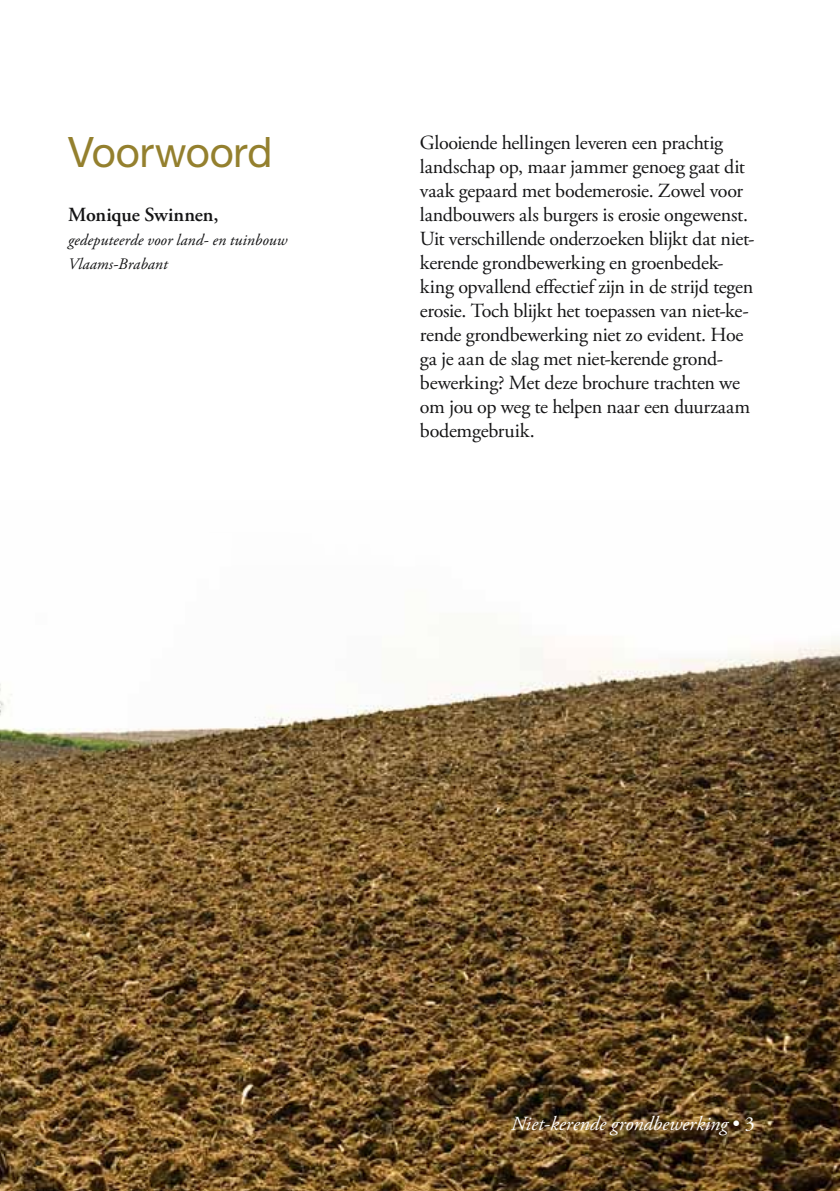
<style>
.page{position:relative;width:840px;height:1191px;background:#fff}
.page>*{position:absolute;margin:0;border:0;box-sizing:border-box;transform-origin:0 0}
.t1{font:42px "Helvetica Neue LT Std";letter-spacing:-.005em;color:#94802e}
.t2{font:20px/24px "Adobe Garamond Pro";letter-spacing:-.01em;color:#141415}
.t3{font:italic 20px "Adobe Garamond Pro";color:#fff}
.t4{font:600 20px "Adobe Garamond Pro";letter-spacing:-.01em;color:#141415}
.t5{font:italic 16px/24px "Adobe Garamond Pro";letter-spacing:.005em;color:#141415}
.s1{font-style:normal}
</style>
<div class="page">
<img style="left:0;top:640px;width:839px;height:551px">
<h1 class="t1" style="left:68px;top:127px;width:205px">Voorwoord</h1>
<p class="t4" style="left:68px;top:203px;width:152px">Monique Swinnen,</p>
<p class="t5" style="left:68px;top:228px;width:221px">gedeputeerde voor land- en tuinbouw<br>Vlaams-Brabant</p>
<p class="t2" style="left:420px;top:131px;width:336px">Glooiende hellingen leveren een prachtig landschap op, maar jammer genoeg gaat dit vaak gepaard met bodemerosie. Zowel voor landbouwers als burgers is erosie ongewenst.<br>Uit verschillende onderzoeken blijkt dat niet&shy;kerende grondbewerking en groenbedek&shy;king opvallend effectief zijn in de strijd tegen erosie. Toch blijkt het toepassen van niet-ke&shy;rende grondbewerking niet zo evident. Hoe ga je aan de slag met niet-kerende grond&shy;bewerking? Met deze brochure trachten we om jou op weg te helpen naar een duurzaam bodemgebruik.</p>
<p class="t3" style="left:511px;top:1111px;width:245px">Niet-kerende grondbewerking <span class="s1">• 3</span></p>
</div>
